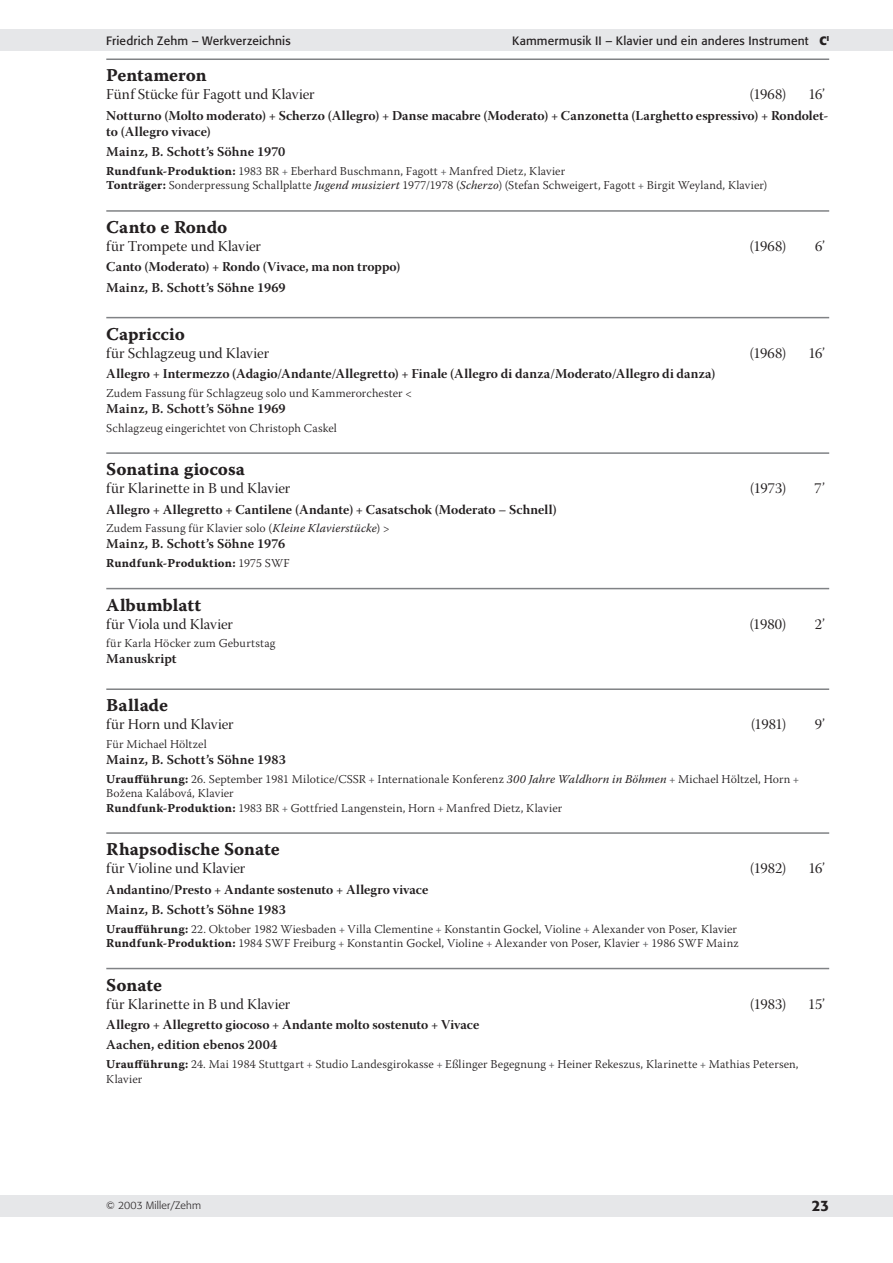
<style>
.page{position:relative;width:893px;height:1263px;background:#fff}
.page>*{position:absolute;margin:0;border:0;box-sizing:border-box;transform-origin:0 0}
.Werktitel_________Ta{font:18px "Warnock Pro Bold Capt";color:#231f20}
.Untertitel_2_______T{font:15px "Warnock Pro Subh";color:#231f20}
.t1{font:500 15px "Formata";color:#231f20}
.Werkteile{font:13.5px/16.2px "Warnock Pro Bold Subh";letter-spacing:.005em;color:#231f20}
.Verlag{font:600 13.5px "Warnock Pro";letter-spacing:.01em;color:#231f20}
.Verlag_Manuskript{font:600 13.5px "Warnock Pro";letter-spacing:.01em;color:#231f20}
.Beschreibung{font:300 12px/14.4px "Warnock Pro";letter-spacing:.01em;color:#231f20}
.Beschreibung_Rundfun{font:300 12px "Warnock Pro";letter-spacing:.015em;color:#231f20}
.t2{font:12px "Formata";letter-spacing:.015em;color:#231f20}
.Beschreibung_Rundfun-2{font:12px "Warnock Pro Bold Capt";letter-spacing:.02em;color:#231f20}
.t3{font:300 10.5px "Formata";letter-spacing:.015em;color:#231f20}
.s1{font-weight:700}
.s2{font-family:"Warnock Pro Bold Capt";font-weight:400}
.s3{font-family:"Warnock Pro Bold Subh";font-weight:400;color:#57585a}
.s4{font-weight:400;font-style:italic}
.s5{font-family:"Warnock Pro";font-weight:300}
</style>
<div class="page">
<div style="left:0;top:30px;width:893px;height:21px;background:#e6e7e9"></div>
<div style="left:0;top:1195px;width:893px;height:21px;background:#e6e7e9"></div>
<hr style="left:106px;top:59px;width:723px;height:1px;background:#808285">
<hr style="left:106px;top:210px;width:723px;height:2px;background:#808285">
<hr style="left:106px;top:317px;width:723px;height:1px;background:#808285">
<hr style="left:106px;top:452px;width:723px;height:2px;background:#808285">
<hr style="left:106px;top:588px;width:723px;height:1px;background:#808285">
<hr style="left:106px;top:688px;width:723px;height:2px;background:#808285">
<hr style="left:106px;top:832px;width:723px;height:2px;background:#808285">
<hr style="left:106px;top:968px;width:723px;height:1px;background:#808285">
<p class="t2" style="left:106px;top:33px;width:186px">Friedrich Zehm – Werkverzeichnis</p>
<p class="t2" style="left:512px;top:33px;width:318px">Kammermusik II – Klavier und ein anderes Instrument <span class="s1">C</span><sup>I</sup></p>
<p class="Werktitel_________Ta" style="left:106px;top:65px;width:102px">Pentameron</p>
<p class="Untertitel_2_______T" style="left:106px;top:86px;width:210px">Fünf Stücke für Fagott und Klavier</p>
<p class="Untertitel_2_______T" style="left:749px;top:86px;width:39px">(1968)</p>
<p class="Untertitel_2_______T" style="left:808px;top:86px;width:18px">16’</p>
<p class="Werkteile" style="left:106px;top:107px;width:723px">Notturno (Molto moderato) + Scherzo (Allegro) + Danse macabre (Moderato) + Canzonetta (Larghetto espressivo) + Rondolet&shy;to (Allegro vivace)</p>
<p class="Verlag" style="left:106px;top:144px;width:181px">Mainz, B. Schott’s Söhne 1970</p>
<p class="Beschreibung_Rundfun" style="left:106px;top:164px;width:460px"><span class="s2">Rundfunk-Produktion:</span> 1983 BR <span class="s3">+</span> Eberhard Buschmann, Fagott <span class="s3">+</span> Manfred Dietz, Klavier</p>
<p class="Beschreibung" style="left:106px;top:178px;width:663px"><span class="s2">Tonträger:</span> Sonderpressung Schallplatte <span class="s4">Jugend musiziert</span> 1977/1978 (<span class="s4">Scherzo</span>) (Stefan Schweigert, Fagott <span class="s3">+</span> Birgit Weyland, Klavier)</p>
<p class="Werktitel_________Ta" style="left:106px;top:216px;width:122px">Canto e Rondo</p>
<p class="Untertitel_2_______T" style="left:106px;top:238px;width:156px">für Trompete und Klavier</p>
<p class="Untertitel_2_______T" style="left:749px;top:238px;width:39px">(1968)</p>
<p class="Untertitel_2_______T" style="left:815px;top:238px;width:11px">6’</p>
<p class="Werkteile" style="left:106px;top:259px;width:296px">Canto (Moderato) + Rondo (Vivace, ma non troppo)</p>
<p class="Verlag" style="left:106px;top:279px;width:181px">Mainz, B. Schott’s Söhne 1969</p>
<p class="Werktitel_________Ta" style="left:106px;top:323px;width:80px">Capriccio</p>
<p class="Untertitel_2_______T" style="left:106px;top:344px;width:164px">für Schlagzeug und Klavier</p>
<p class="Untertitel_2_______T" style="left:749px;top:344px;width:39px">(1968)</p>
<p class="Untertitel_2_______T" style="left:808px;top:344px;width:18px">16’</p>
<p class="Werkteile" style="left:106px;top:365px;width:611px">Allegro + Intermezzo (Adagio/Andante/Allegretto) + Finale (Allegro di danza/Moderato/Allegro di danza)</p>
<p class="Beschreibung" style="left:106px;top:385px;width:307px">Zudem Fassung für Schlagzeug solo und Kammerorchester &lt;</p>
<p class="Verlag" style="left:106px;top:400px;width:181px">Mainz, B. Schott’s Söhne 1969</p>
<p class="Beschreibung" style="left:106px;top:420px;width:232px">Schlagzeug eingerichtet von Christoph Caskel</p>
<p class="Werktitel_________Ta" style="left:106px;top:458px;width:140px">Sonatina giocosa</p>
<p class="Untertitel_2_______T" style="left:106px;top:480px;width:186px">für Klarinette in B und Klavier</p>
<p class="Untertitel_2_______T" style="left:750px;top:480px;width:38px">(1973)</p>
<p class="Untertitel_2_______T" style="left:815px;top:480px;width:12px">7’</p>
<p class="Werkteile" style="left:106px;top:501px;width:452px">Allegro + Allegretto + Cantilene (Andante) + Casatschok (Moderato – Schnell)</p>
<p class="Beschreibung" style="left:106px;top:521px;width:285px">Zudem Fassung für Klavier solo (<span class="s4">Kleine Klavierstücke</span>) &gt;</p>
<p class="Verlag" style="left:106px;top:536px;width:180px">Mainz, B. Schott’s Söhne 1976</p>
<p class="Beschreibung_Rundfun-2" style="left:106px;top:556px;width:185px">Rundfunk-Produktion: <span class="s5">1975 SWF</span></p>
<p class="Werktitel_________Ta" style="left:106px;top:594px;width:96px">Albumblatt</p>
<p class="Untertitel_2_______T" style="left:106px;top:615px;width:128px">für Viola und Klavier</p>
<p class="Untertitel_2_______T" style="left:749px;top:615px;width:39px">(1980)</p>
<p class="Untertitel_2_______T" style="left:815px;top:615px;width:12px">2’</p>
<p class="Beschreibung" style="left:106px;top:636px;width:171px">für Karla Höcker zum Geburtstag</p>
<p class="Verlag_Manuskript" style="left:106px;top:651px;width:72px">Manuskript</p>
<p class="Werktitel_________Ta" style="left:106px;top:694px;width:63px">Ballade</p>
<p class="Untertitel_2_______T" style="left:106px;top:716px;width:129px">für Horn und Klavier</p>
<p class="Untertitel_2_______T" style="left:751px;top:716px;width:37px">(1981)</p>
<p class="Untertitel_2_______T" style="left:815px;top:716px;width:12px">9’</p>
<p class="Beschreibung" style="left:106px;top:736px;width:102px">Für Michael Höltzel</p>
<p class="Verlag" style="left:106px;top:751px;width:181px">Mainz, B. Schott’s Söhne 1983</p>
<p class="Beschreibung" style="left:106px;top:771px;width:695px"><span class="s2">Uraufführung:</span> 26. September 1981 Milotice/CSSR <span class="s3">+</span> Internationale Konferenz <span class="s4">300 Jahre Waldhorn in Böhmen</span> <span class="s3">+</span> Michael Höltzel, Horn <span class="s3">+<br></span>Božena Kalábová, Klavier</p>
<p class="Beschreibung_Rundfun" style="left:106px;top:800px;width:457px"><span class="s2">Rundfunk-Produktion:</span> 1983 BR <span class="s3">+</span> Gottfried Langenstein, Horn <span class="s3">+</span> Manfred Dietz, Klavier</p>
<p class="Werktitel_________Ta" style="left:106px;top:838px;width:175px">Rhapsodische Sonate</p>
<p class="Untertitel_2_______T" style="left:106px;top:860px;width:141px">für Violine und Klavier</p>
<p class="Untertitel_2_______T" style="left:750px;top:860px;width:38px">(1982)</p>
<p class="Untertitel_2_______T" style="left:808px;top:860px;width:18px">16’</p>
<p class="Werkteile" style="left:106px;top:881px;width:324px">Andantino/Presto + Andante sostenuto + Allegro vivace</p>
<p class="Verlag" style="left:106px;top:901px;width:181px">Mainz, B. Schott’s Söhne 1983</p>
<p class="Beschreibung" style="left:106px;top:921px;width:632px"><span class="s2">Uraufführung:</span> 22. Oktober 1982 Wiesbaden <span class="s3">+</span> Villa Clementine <span class="s3">+</span> Konstantin Gockel, Violine <span class="s3">+</span> Alexander von Poser, Klavier</p>
<p class="Beschreibung_Rundfun" style="left:106px;top:936px;width:634px"><span class="s2">Rundfunk-Produktion:</span> 1984 SWF Freiburg <span class="s3">+</span> Konstantin Gockel, Violine <span class="s3">+</span> Alexander von Poser, Klavier <span class="s3">+</span> 1986 SWF Mainz</p>
<p class="Werktitel_________Ta" style="left:106px;top:974px;width:57px">Sonate</p>
<p class="Untertitel_2_______T" style="left:106px;top:995px;width:186px">für Klarinette in B und Klavier</p>
<p class="Untertitel_2_______T" style="left:750px;top:995px;width:38px">(1983)</p>
<p class="Untertitel_2_______T" style="left:808px;top:995px;width:18px">15’</p>
<p class="Werkteile" style="left:106px;top:1016px;width:375px">Allegro + Allegretto giocoso + Andante molto sostenuto + Vivace</p>
<p class="Verlag" style="left:106px;top:1037px;width:173px">Aachen, edition ebenos 2004</p>
<p class="Beschreibung" style="left:106px;top:1057px;width:694px"><span class="s2">Uraufführung:</span> 24. Mai 1984 Stuttgart <span class="s3">+</span> Studio Landesgirokasse <span class="s3">+</span> Eßlinger Begegnung <span class="s3">+</span> Heiner Rekeszus, Klarinette <span class="s3">+</span> Mathias Petersen,<br>Klavier</p>
<p class="t3" style="left:106px;top:1199px;width:96px">© 2003 Miller/Zehm</p>
<p class="t1" style="left:812px;top:1196px;width:19px">23</p>
</div>
